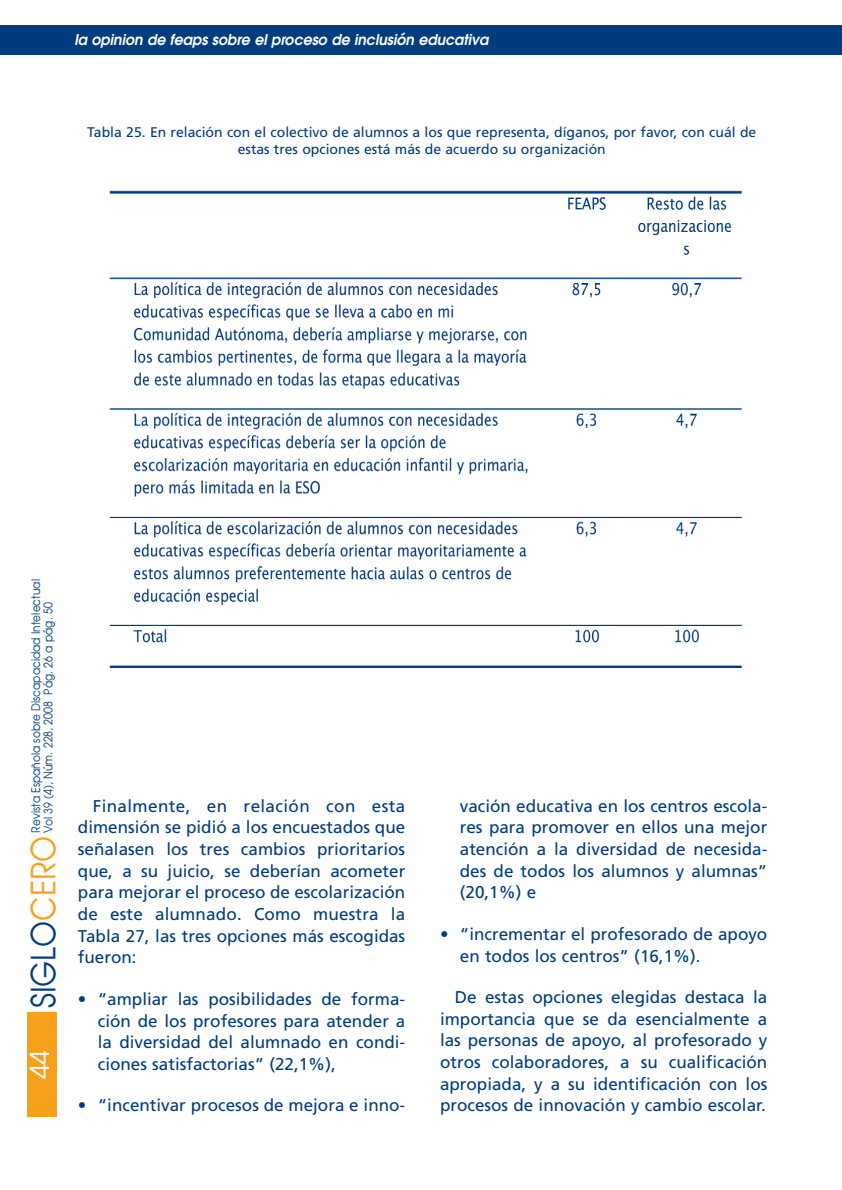
<style>
.page{position:relative;width:842px;height:1190px;background:#fff}
.page>*{position:absolute;margin:0;border:0;box-sizing:border-box;transform-origin:0 0}
.t1{font:33.25px "Avant Garde";color:#013d7d;scale:.9 1}
.t2{font:26.25px "Avant Garde";color:#fff}
.t3{font:17.15px/21.7px "Frutiger";color:#013d7d;text-align:justify}
.t4{font:italic 600 14.88px "Avant Garde";color:#fff;scale:.95 1}
.t5{font:14px "Frutiger";color:#013d7d}
.t6{font:11.9px/12.2px "Avant Garde";color:#013d7d;scale:.9 1}
.s1{color:#f6a01b}
</style>
<div class="page">
<div style="left:0;top:25px;width:842px;height:30px;background:#013d7d"></div>
<div style="left:27px;top:1013px;width:30px;height:104px;background:#f6a01b"></div>
<img style="left:109px;top:190px;width:633px;height:478px">
<p class="t4" style="left:74px;top:34px;width:440px">la opinion de feaps sobre el proceso de inclusión educativa</p>
<p class="t5" style="left:87px;top:126px;width:670px">Tabla 25. En relación con el colectivo de alumnos a los que representa, díganos, por favor, con cuál de</p>
<p class="t5" style="left:238px;top:143px;width:369px">estas tres opciones está más de acuerdo su organización</p>
<p class="t6" style="left:31px;top:833px;width:283px;rotate:-90deg">Revista Española sobre Discapacidad Intelectual<br>Vol 39 (4), Núm. 228, 2008 Pág. 26 a pág. 50</p>
<h1 class="t1" style="left:31px;top:1008px;width:193px;rotate:-90deg">SIGLO<span class="s1">CERO</span></h1>
<p class="t2" style="left:30px;top:1079px;width:31px;rotate:-90deg">44</p>
<p class="t3" style="left:78px;top:796px;width:329px;text-indent:15px">Finalmente, en relación con esta dimensión se pidió a los encuestados que señalasen los tres cambios prioritarios que, a su juicio, se deberían acometer para mejorar el proceso de escolarización de este alumnado. Como muestra la Tabla 27, las tres opciones más escogidas fueron:</p>
<p class="t3" style="left:98px;top:989px;width:309px;text-indent:-20px">• “ampliar las posibilidades de forma&shy;ción de los profesores para atender a la diversidad del alumnado en condi&shy;ciones satisfactorias” (22,1%),</p>
<p class="t3" style="left:78px;top:1096px;width:329px">• “incentivar procesos de mejora e inno-</p>
<p class="t3" style="left:460px;top:796px;width:309px">vación educativa en los centros escola&shy;res para promover en ellos una mejor atención a la diversidad de necesida&shy;des de todos los alumnos y alumnas” (20,1%) e</p>
<p class="t3" style="left:460px;top:924px;width:309px;text-indent:-20px">• “incrementar el profesorado de apoyo en todos los centros” (16,1%).</p>
<p class="t3" style="left:440px;top:988px;width:329px;text-indent:15px">De estas opciones elegidas destaca la importancia que se da esencialmente a las personas de apoyo, al profesorado y otros colaboradores, a su cualificación apropiada, y a su identificación con los procesos de innovación y cambio escolar.</p>
</div>
